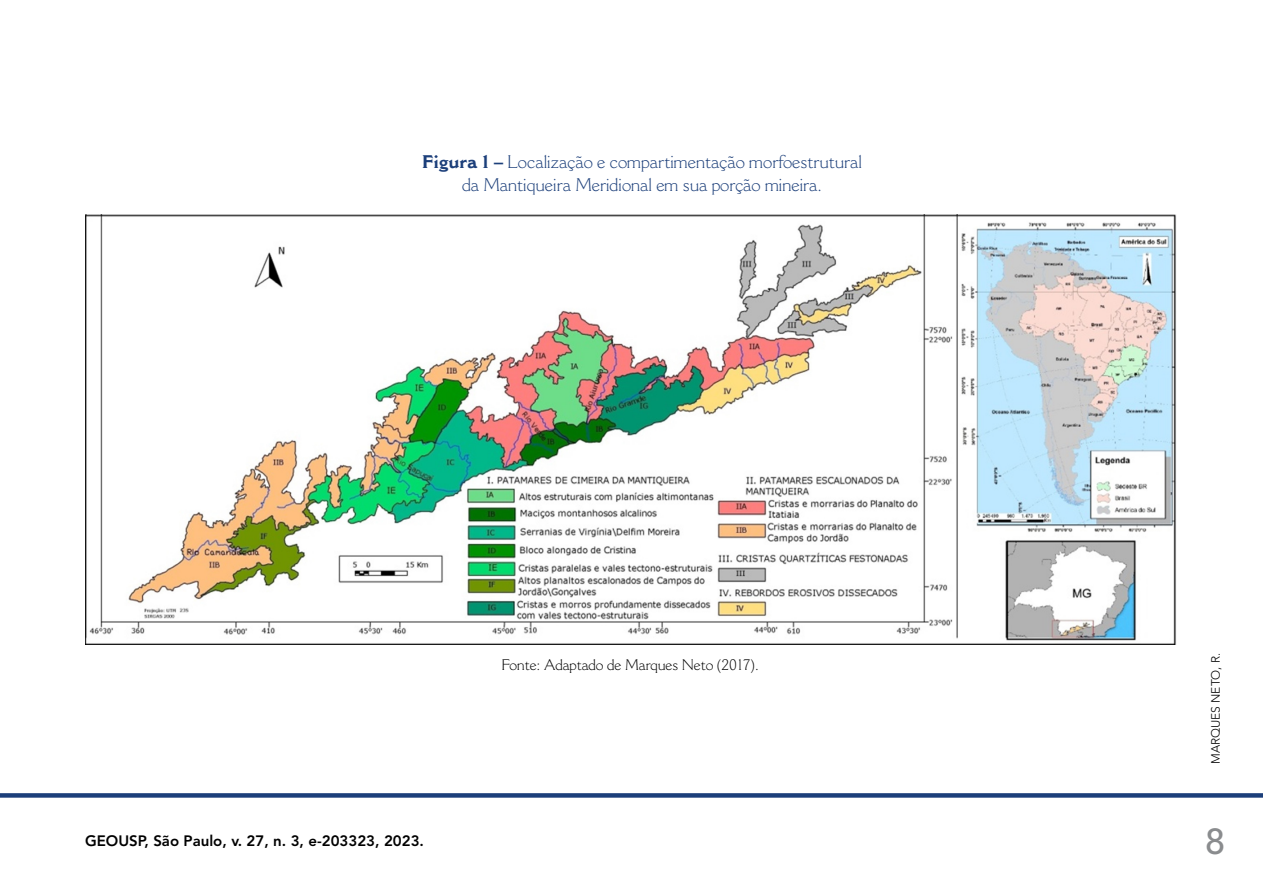
<style>
.page{position:relative;width:1263px;height:893px;background:#fff}
.page>*{position:absolute;margin:0;border:0;box-sizing:border-box;transform-origin:0 0}
.t1{font:500 36px "Avenir LT Std";color:#8a8c8e}
.t2{font:300 18px/22.5px "Cantoria MT Std";color:#1c3f7a;text-align:center}
.t3{font:800 15px "Avenir LT Std";color:#000}
.t4{font:300 15px "Cantoria MT Std";color:#000}
.t5{font:300 12px "Avenir LT Std";color:#000}
.s1{font-weight:700}
</style>
<div class="page">
<div style="left:0;top:793px;width:1263px;height:5px;background:#1c3f7a"></div>
<img style="left:85px;top:215px;width:1091px;height:429px">
<p class="t2" style="left:422px;top:151px;width:441px"><span class="s1">Figura 1 –</span> Localização e compartimentação morfoestrutural da Mantiqueira Meridional em sua porção mineira.</p>
<p class="t3" style="left:85px;top:832px;width:340px">GEOUSP, São Paulo, v. 27, n. 3, e-203323, 2023.</p>
<p class="t4" style="left:501px;top:656px;width:259px">Fonte: Adaptado de Marques Neto (2017).</p>
<p class="t5" style="left:1208px;top:764px;width:112px;rotate:-90deg">MARQUES NETO, R.</p>
<h1 class="t1" style="left:1205px;top:821px;width:22px">8</h1>
</div>
